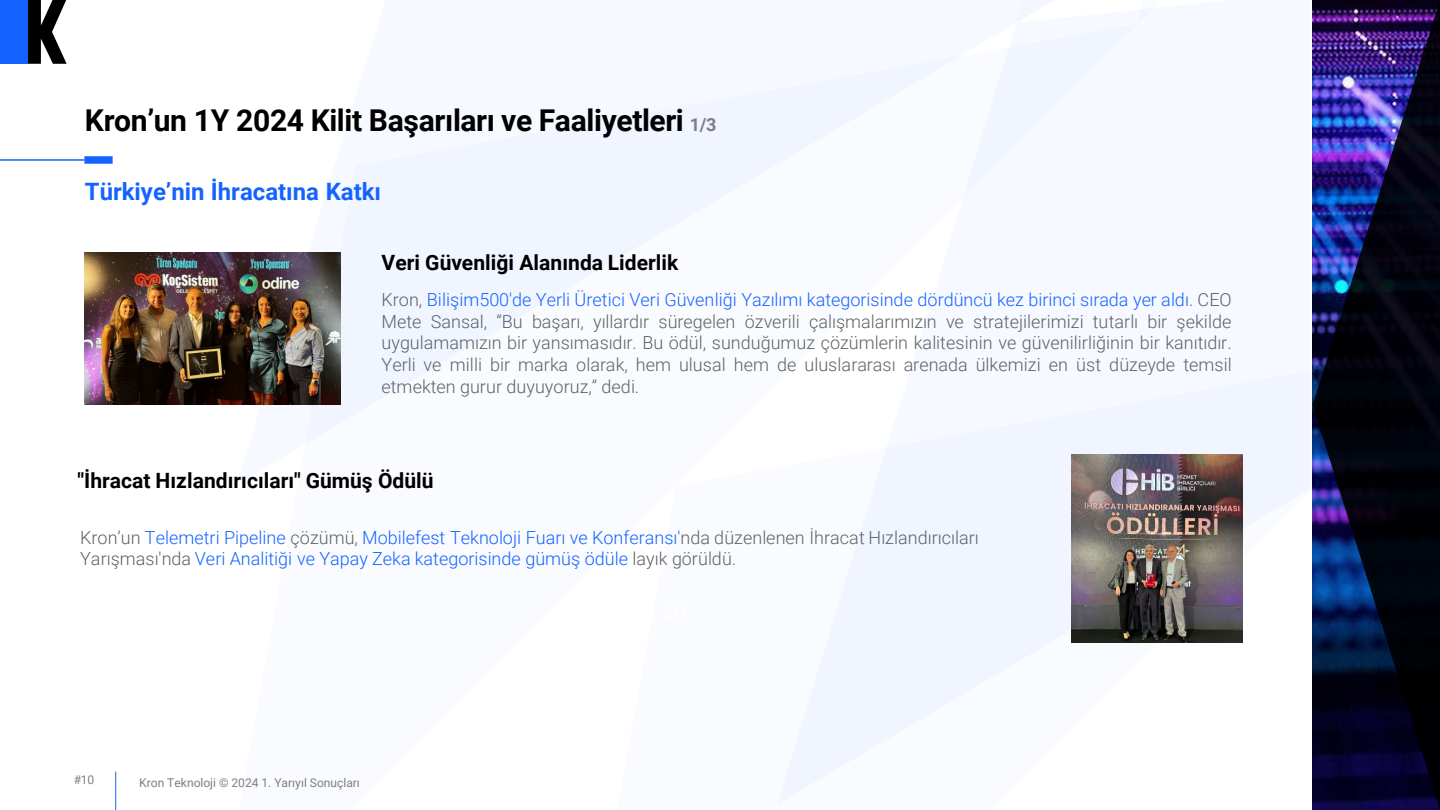
<style>
.page{position:relative;width:1440px;height:810px;background:#fff}
.page>*{position:absolute;margin:0;border:0;box-sizing:border-box;transform-origin:0 0}
.t1{font:700 30px "Roboto";letter-spacing:-.01em;color:#000}
.t2{font:700 24px "Roboto";color:#1563ff}
.t3{font:700 21px "Roboto";color:#000}
.t4{font:300 18px/21.6px "Roboto";letter-spacing:.005em;color:#5d6268;text-align:justify}
.t5{font:300 18px/21.6px "Roboto";color:#1563ff}
.t6{font:12px "Roboto";color:#7f7f7f}
.s1{font-size:18px;color:#7f7f7f}
.s2{color:#1563ff}
.s3{color:#5d6268}
</style>
<div class="page">
<div style="left:305px;top:89px;width:472px;height:354px;background:#f6f9ff"></div>
<svg style="left:777px;top:8px;width:533px;height:796px;fill:#f6f9ff"></svg>
<svg style="left:1017px;top:0;width:38px;height:23px"></svg>
<div style="left:84px;top:156px;width:29px;height:8px;background:#1563ff"></div>
<hr style="left:0;top:159px;width:84px;height:2px;background:#1563ff">
<svg style="left:27px;top:0;width:40px;height:64px"></svg>
<div style="left:0;top:0;width:27px;height:64px;background:#1563ff"></div>
<img style="left:1313px;top:0;width:127px;height:810px">
<img style="left:85px;top:252px;width:256px;height:153px">
<img style="left:1072px;top:454px;width:171px;height:188px">
<hr style="left:115px;top:772px;width:1px;height:38px;background:#1563ff">
<p class="t1" style="left:85px;top:99px;width:633px">Kron’un 1Y 2024 Kilit Başarıları ve Faaliyetleri <span class="s1">1/3</span></p>
<p class="t2" style="left:85px;top:175px;width:298px">Türkiye’nin İhracatına Katkı</p>
<p class="t3" style="left:382px;top:248px;width:298px">Veri Güvenliği Alanında Liderlik</p>
<p class="t4" style="left:382px;top:288px;width:852px">Kron, <span class="s2">Bilişim500'de Yerli Üretici Veri Güvenliği Yazılımı kategorisinde dördüncü kez birinci sırada yer aldı</span>. CEO Mete Sansal, “Bu başarı, yıllardır süregelen özverili çalışmalarımızın ve stratejilerimizi tutarlı bir şekilde uygulamamızın bir yansımasıdır. Bu ödül, sunduğumuz çözümlerin kalitesinin ve güvenilirliğinin bir kanıtıdır.<br>Yerli ve milli bir marka olarak, hem ulusal hem de uluslararası arenada ülkemizi en üst düzeyde temsil etmekten gurur duyuyoruz,” dedi.</p>
<p class="t3" style="left:77px;top:466px;width:358px">"İhracat Hızlandırıcıları" Gümüş Ödülü</p>
<p class="t5" style="left:80px;top:526px;width:900px"><span class="s3">Kron’un</span> Telemetri Pipeline <span class="s3">çözümü,</span> Mobilefest Teknoloji Fuarı ve Konferansı'<span class="s3">nda düzenlenen İhracat Hızlandırıcıları<br>Yarışması'nda</span> Veri Analitiği ve Yapay Zeka kategorisinde gümüş ödüle <span class="s3">layık görüldü.</span></p>
<p class="t6" style="left:74px;top:772px;width:22px">#10</p>
<p class="t6" style="left:139px;top:774px;width:222px">Kron Teknoloji © 2024 1. Yarıyıl Sonuçları</p>
</div>
